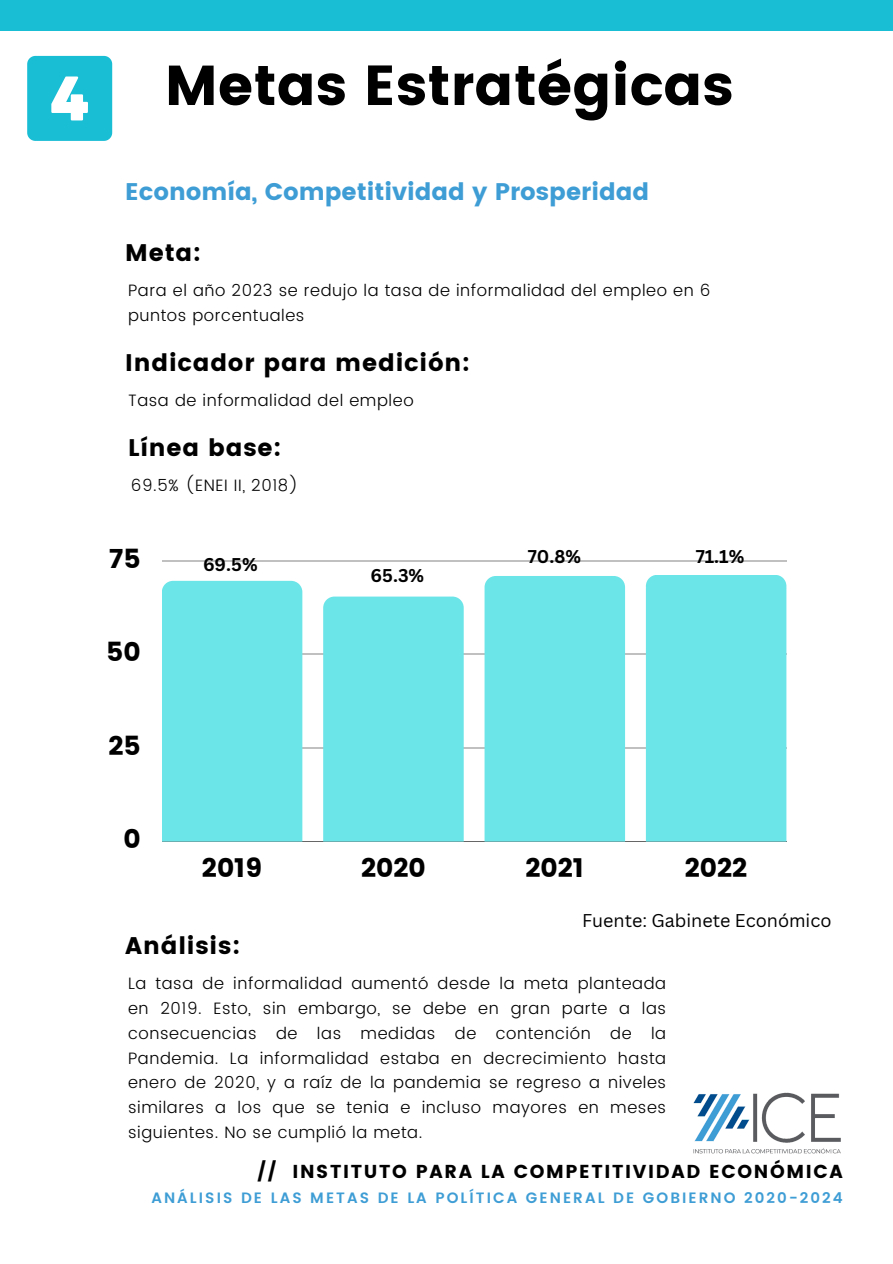
<style>
.page{position:relative;width:893px;height:1264px;background:#fff}
.page>*{position:absolute;margin:0;border:0;box-sizing:border-box;transform-origin:0 0}
.t1{font:56.1px "Poppins";color:#000}
.t2{font:26.4px "Poppins";color:#000}
.t3{font:24px "Poppins";letter-spacing:.035em;color:#000}
.t4{font:24px "Poppins";color:#3e9dd5}
.t5{font:18.75px "Poppins";letter-spacing:.09em;color:#000}
.t6{font:18px "Canva Sans";color:#000}
.t7{font:700 18px "Canva Sans";color:#000}
.t8{font:300 16.5px/24.8px "Poppins";letter-spacing:.035em;color:#000}
.t9{font:600 15px "Poppins";letter-spacing:.135em;color:#3e9dd5}
</style>
<div class="page">
<div style="left:0;top:0;width:892px;height:31px;background:#19bdd4"></div>
<img style="left:693px;top:1092px;width:148px;height:62px">
<hr style="left:162px;top:560px;width:624px;height:1px;background:#000">
<hr style="left:162px;top:654px;width:624px;height:1px;background:#000">
<hr style="left:162px;top:747px;width:624px;height:1px;background:#000">
<hr style="left:162px;top:841px;width:624px;height:1px;background:#000">
<div style="left:162px;top:581px;width:140px;height:260px;background:#6ce5e8"></div>
<div style="left:323px;top:596px;width:140px;height:245px;background:#6ce5e8"></div>
<div style="left:484px;top:576px;width:141px;height:265px;background:#6ce5e8"></div>
<div style="left:645px;top:575px;width:141px;height:266px;background:#6ce5e8"></div>
<svg style="left:27px;top:56px;width:85px;height:85px;background:#39c6d9"></svg>
<p class="t1" style="left:165px;top:53px;width:570px">Metas Estratégicas</p>
<p class="t4" style="left:125px;top:178px;width:525px">Economía, Competitividad y Prosperidad</p>
<p class="t3" style="left:125px;top:238px;width:77px">Meta:</p>
<p class="t8" style="left:128px;top:278px;width:584px">Para el año 2023 se redujo la tasa de informalidad del empleo en 6 puntos porcentuales</p>
<p class="t3" style="left:125px;top:348px;width:346px">Indicador para medición:</p>
<p class="t8" style="left:128px;top:388px;width:287px">Tasa de informalidad del empleo</p>
<p class="t3" style="left:128px;top:433px;width:155px">Línea base:</p>
<p class="t8" style="left:131px;top:473px;width:169px">69.5% (ENEI II, 2018)</p>
<p class="t2" style="left:109px;top:543px;width:33px">75</p>
<p class="t2" style="left:106px;top:636px;width:36px">50</p>
<p class="t2" style="left:108px;top:730px;width:34px">25</p>
<p class="t2" style="left:123px;top:823px;width:19px">0</p>
<p class="t7" style="left:203px;top:551px;width:56px">69.5%</p>
<p class="t7" style="left:370px;top:562px;width:55px">65.3%</p>
<p class="t7" style="left:527px;top:543px;width:55px">70.8%</p>
<p class="t7" style="left:695px;top:543px;width:50px">71.1%</p>
<p class="t2" style="left:202px;top:852px;width:62px">2019</p>
<p class="t2" style="left:361px;top:852px;width:66px">2020</p>
<p class="t2" style="left:525px;top:852px;width:60px">2021</p>
<p class="t2" style="left:684px;top:852px;width:64px">2022</p>
<p class="t6" style="left:582px;top:908px;width:251px">Fuente: Gabinete Económico</p>
<p class="t3" style="left:125px;top:932px;width:116px">Análisis:</p>
<p class="t8" style="left:128px;top:971px;width:539px;text-align:justify">La tasa de informalidad aumentó desde la meta planteada en 2019. Esto, sin embargo, se debe en gran parte a las consecuencias de las medidas de contención de la Pandemia. La informalidad estaba en decrecimiento hasta enero de 2020, y a raíz de la pandemia se regreso a niveles similares a los que se tenia e incluso mayores en meses siguientes. No se cumplió la meta.</p>
<p class="t5" style="left:257px;top:1160px;width:586px">// INSTITUTO PARA LA COMPETITIVIDAD ECONÓMICA</p>
<p class="t9" style="left:151px;top:1189px;width:692px">ANÁLISIS DE LAS METAS DE LA POLÍTICA GENERAL DE GOBIERNO 2020-2024</p>
</div>
